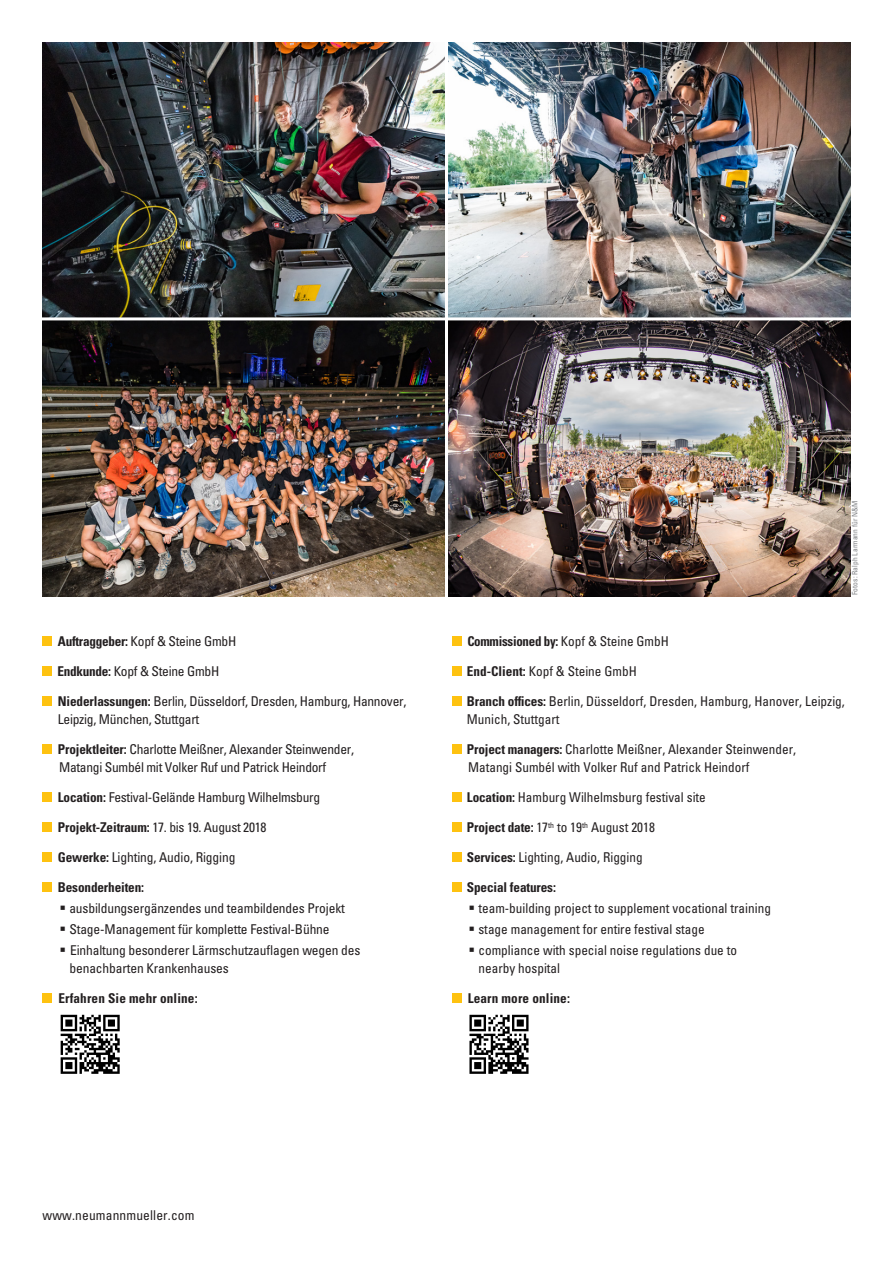
<style>
.page{position:relative;width:893px;height:1263px;background:#fff}
.page>*{position:absolute;margin:0;border:0;box-sizing:border-box;transform-origin:0 0}
.t1{font:condensed 13.5px/18px "Univers";letter-spacing:-.01em;color:#231f20}
.t2{font:700 condensed 13.5px "Univers";letter-spacing:.01em;color:#231f20}
.t3{font:700 condensed 13.5px "Univers";letter-spacing:-.01em;color:#231f20}
.t4{font:700 condensed 13.5px "Univers";letter-spacing:-.01em;color:#231f20;scale:.96 1}
.t5{font:condensed 13.5px "Univers";letter-spacing:.01em;color:#231f20}
.t6{font:condensed 7.5px "Univers";letter-spacing:.01em;color:#808285}
.s1{font-weight:700}
.s2{font-weight:400}
</style>
<div class="page">
<img style="left:43px;top:43px;width:807px;height:274px">
<div style="left:43px;top:636px;width:9px;height:10px;background:#fec210"></div>
<div style="left:43px;top:666px;width:9px;height:10px;background:#fec210"></div>
<div style="left:43px;top:696px;width:9px;height:10px;background:#fec210"></div>
<div style="left:43px;top:744px;width:9px;height:10px;background:#fec210"></div>
<div style="left:43px;top:792px;width:9px;height:10px;background:#fec210"></div>
<div style="left:43px;top:822px;width:9px;height:10px;background:#fec210"></div>
<div style="left:43px;top:852px;width:9px;height:10px;background:#fec210"></div>
<div style="left:43px;top:882px;width:9px;height:10px;background:#fec210"></div>
<div style="left:452px;top:636px;width:9px;height:10px;background:#fec210"></div>
<div style="left:452px;top:666px;width:9px;height:10px;background:#fec210"></div>
<div style="left:452px;top:696px;width:9px;height:10px;background:#fec210"></div>
<div style="left:452px;top:744px;width:9px;height:10px;background:#fec210"></div>
<div style="left:452px;top:792px;width:9px;height:10px;background:#fec210"></div>
<div style="left:452px;top:822px;width:9px;height:10px;background:#fec210"></div>
<div style="left:452px;top:852px;width:9px;height:10px;background:#fec210"></div>
<div style="left:452px;top:882px;width:9px;height:10px;background:#fec210"></div>
<img style="left:43px;top:320px;width:807px;height:276px">
<hr style="left:445px;top:34px;width:3px;height:566px;background:#fff">
<div style="left:42px;top:993px;width:10px;height:10px;background:#fec210"></div>
<svg style="left:60px;top:1014px;width:60px;height:60px"></svg>
<svg style="left:61px;top:1015px;width:59px;height:59px"></svg>
<div style="left:452px;top:993px;width:9px;height:10px;background:#fec210"></div>
<svg style="left:469px;top:1014px;width:60px;height:60px"></svg>
<svg style="left:469px;top:1015px;width:59px;height:59px"></svg>
<p class="t1" style="left:58px;top:632px;width:180px"><span class="s1">Auftraggeber:</span> Kopf &amp; Steine GmbH</p>
<p class="t1" style="left:57px;top:662px;width:163px"><span class="s1">Endkunde:</span> Kopf &amp; Steine GmbH</p>
<p class="t1" style="left:58px;top:692px;width:350px"><span class="s1">Niederlassungen:</span> Berlin, Düsseldorf, Dresden, Hamburg, Hannover,<br>Leipzig, München, Stuttgart</p>
<p class="t1" style="left:58px;top:740px;width:298px"><span class="s1">Projektleiter:</span> Charlotte Meißner, Alexander Steinwender,<br>Matangi Sumbél mit Volker Ruf und Patrick Heindorf</p>
<p class="t1" style="left:58px;top:788px;width:264px"><span class="s1">Location:</span> Festival-Gelände Hamburg Wilhelmsburg</p>
<p class="t1" style="left:58px;top:818px;width:210px"><span class="s1">Projekt-Zeitraum:</span> 17. bis 19. August 2018</p>
<p class="t1" style="left:58px;top:848px;width:179px"><span class="s1">Gewerke:</span> Lighting, Audio, Rigging</p>
<p class="t3" style="left:58px;top:879px;width:88px">Besonderheiten:</p>
<p class="t1" style="left:69px;top:897px;width:293px;line-height:21px">ausbildungsergänzendes und teambildendes Projekt<br>Stage-Management für komplette Festival-Bühne<br>Einhaltung besonderer Lärmschutzauflagen wegen des</p>
<p class="t1" style="left:70px;top:959px;width:161px">benachbarten Krankenhauses</p>
<p class="t6" style="left:850px;top:595px;width:96px;rotate:-90deg">Fotos: Ralph Larmann für N&amp;M</p>
<p class="t4" style="left:467px;top:633px;width:211px">Commissioned by: <span class="s2">Kopf &amp; Steine GmbH</span></p>
<p class="t1" style="left:467px;top:662px;width:171px"><span class="s1">End-Client:</span> Kopf &amp; Steine GmbH</p>
<p class="t1" style="left:467px;top:692px;width:379px"><span class="s1">Branch offices:</span> Berlin, Düsseldorf, Dresden, Hamburg, Hanover, Leipzig,<br>Munich, Stuttgart</p>
<p class="t1" style="left:467px;top:740px;width:331px"><span class="s1">Project managers:</span> Charlotte Meißner, Alexander Steinwender,<br>Matangi Sumbél with Volker Ruf and Patrick Heindorf</p>
<p class="t1" style="left:467px;top:788px;width:240px"><span class="s1">Location:</span> Hamburg Wilhelmsburg festival site</p>
<p class="t1" style="left:467px;top:818px;width:189px"><span class="s1">Project date:</span> 17<sup>th</sup> to 19<sup>th</sup> August 2018</p>
<p class="t1" style="left:467px;top:848px;width:177px"><span class="s1">Services:</span> Lighting, Audio, Rigging</p>
<p class="t3" style="left:467px;top:879px;width:91px">Special features:</p>
<p class="t1" style="left:478px;top:897px;width:294px;line-height:21px">team-building project to supplement vocational training stage management for entire festival stage<br>compliance with special noise regulations due to</p>
<p class="t1" style="left:479px;top:959px;width:83px">nearby hospital</p>
<p class="t2" style="left:58px;top:990px;width:141px">Erfahren Sie mehr online:</p>
<p class="t2" style="left:468px;top:990px;width:104px">Learn more online:</p>
<p class="t5" style="left:43px;top:1206px;width:154px">www.neumannmueller.com</p>
</div>
